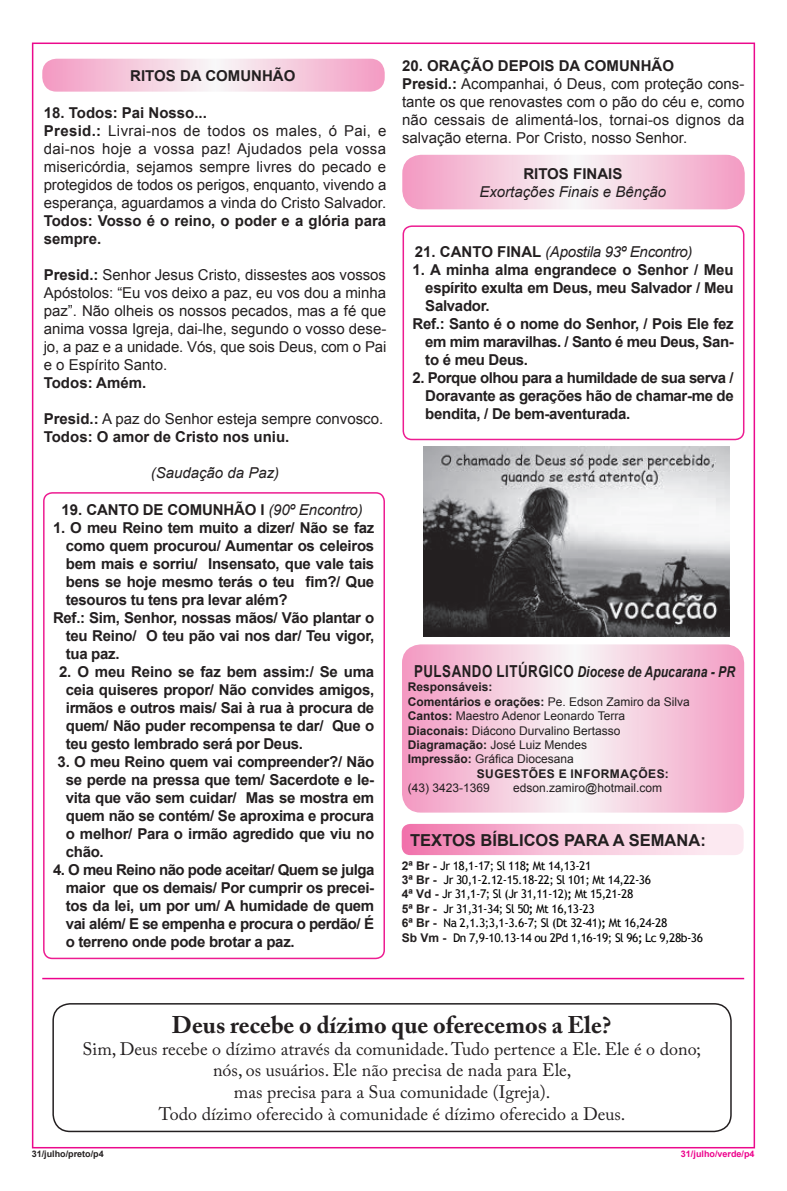
<style>
.page{position:relative;width:787px;height:1191px;background:#fff}
.page>*{position:absolute;margin:0;border:0;box-sizing:border-box;transform-origin:0 0}
.t1{font:700 24px "Adobe Caslon Pro";color:#231f20}
.t2{font:18px/21.6px "Adobe Caslon Pro";color:#231f20;text-align:center}
.t3{font:700 16.5px "Arial";color:#231f20}
.t4{font:700 15px/18px "Arial";letter-spacing:-.02em;color:#231f20;text-align:justify}
.t5{font:15px/18px "Arial";color:#231f20}
.t6{font:700 15px/18px "Arial";color:#231f20}
.t7{font:italic 15px "Arial";color:#231f20}
.t8{font:italic 700 15px "Arial";color:#231f20;scale:.81 1}
.t9{font:italic 15px "Arial";letter-spacing:-.02em;color:#231f20}
.t10{font:12px/14.4px "Trebuchet MS";letter-spacing:-.04em;color:#000}
.t11{font:12px "Arial";color:#231f20}
.t12{font:700 12px "Arial";letter-spacing:.035em;color:#231f20}
.t13{font:700 12px "Arial";color:#231f20}
.t14{font:700 9px "Arial";color:#231f20}
.t15{font:700 9px "Arial";color:#ed028c}
.s1{font-weight:700}
.s2{font-weight:400}
.s3{font-weight:400;font-style:italic}
.s4{font-weight:700;font-style:normal}
.s5{font-style:normal;font-size:16.5px}
.s6{font-family:"Arial";font-weight:700;color:#231f20}
</style>
<div class="page">
<svg style="left:403px;top:155px;width:341px;height:54px;background:#f5c9dd"></svg>
<div style="left:402px;top:155px;width:342px;height:54px;border:2px solid #fff;border-radius:18px"></div>
<hr style="left:42px;top:977px;width:702px;height:2px;background:#ed028c">
<svg style="left:402px;top:824px;width:341px;height:31px;background:#f7bdd7"></svg>
<div style="left:402px;top:225px;width:342px;height:215px;border:2px solid #ed1c91;border-radius:9px"></div>
<svg style="left:403px;top:647px;width:340px;height:165px;background:#f5c9dc"></svg>
<div style="left:402px;top:644px;width:342px;height:168px;border:2px solid #fff;border-radius:18px"></div>
<div style="left:43px;top:492px;width:342px;height:467px;border:2px solid #ed1c91;border-radius:9px"></div>
<svg style="left:44px;top:59px;width:339px;height:30px;background:#f5c9dd"></svg>
<div style="left:42px;top:59px;width:343px;height:33px;border:2px solid #fff;border-radius:14px"></div>
<img style="left:423px;top:446px;width:306px;height:191px">
<div style="left:52px;top:1003px;width:679px;height:129px;border:2px solid #231f20;border-radius:17px"></div>
<p class="t6" style="left:130px;top:67px;width:166px">RITOS DA COMUNHÃO</p>
<p class="t5" style="left:44px;top:104px;width:344px"><span class="s1">18. Todos: Pai Nosso...<br>Presid.:</span> Livrai-nos de todos os males, ó Pai, e dai-nos hoje a vossa paz! Ajudados pela vossa misericórdia, sejamos sempre livres do pecado e protegidos de todos os perigos, enquanto, vivendo a esperança, aguardamos a vinda do Cristo Salvador.</p>
<p class="t6" style="left:44px;top:212px;width:344px">Todos: Vosso é o reino, o poder e a glória para sempre.</p>
<p class="t5" style="left:44px;top:266px;width:344px;text-align:justify"><span class="s1">Presid.:</span> Senhor Jesus Cristo, dissestes aos vossos Apóstolos: “Eu vos deixo a paz, eu vos dou a minha paz”. Não olheis os nossos pecados, mas a fé que anima vossa Igreja, dai-lhe, segundo o vosso dese&shy;jo, a paz e a unidade. Vós, que sois Deus, com o Pai e o Espírito Santo.</p>
<p class="t6" style="left:44px;top:374px;width:104px">Todos: Amém.</p>
<p class="t6" style="left:44px;top:410px;width:341px">Presid.: <span class="s2">A paz do Senhor esteja sempre convosco.<br></span>Todos: O amor de Cristo nos uniu.</p>
<p class="t7" style="left:151px;top:463px;width:130px">(Saudação da Paz)</p>
<p class="t4" style="left:62px;top:501px;width:303px">19. CANTO DE COMUNHÃO I <span class="s3">(90º Encontro)</span></p>
<p class="t4" style="left:53px;top:519px;width:323px">1. O meu Reino tem muito a dizer/ Não se faz</p>
<p class="t4" style="left:66px;top:537px;width:310px">como quem procurou/ Aumentar os celeiros</p>
<p class="t4" style="left:66px;top:555px;width:310px">bem mais e sorriu/ Insensato, que vale tais</p>
<p class="t4" style="left:66px;top:573px;width:310px">bens se hoje mesmo terás o teu fim?/ Que</p>
<p class="t4" style="left:66px;top:591px;width:223px">tesouros tu tens pra levar além?</p>
<p class="t4" style="left:53px;top:609px;width:322px">Ref.: Sim, Senhor, nossas mãos/ Vão plantar o</p>
<p class="t4" style="left:66px;top:627px;width:310px">teu Reino/ O teu pão vai nos dar/ Teu vigor,</p>
<p class="t4" style="left:66px;top:645px;width:55px">tua paz.</p>
<p class="t4" style="left:66px;top:663px;width:310px;text-indent:-7px">2. O meu Reino se faz bem assim:/ Se uma ceia quiseres propor/ Não convides amigos, irmãos e outros mais/ Sai à rua à procura de quem/ Não puder recompensa te dar/ Que o teu gesto lembrado será por Deus.</p>
<p class="t4" style="left:66px;top:753px;width:310px;text-indent:-8px">3. O meu Reino quem vai compreender?/ Não se perde na pressa que tem/ Sacerdote e le&shy;vita que vão sem cuidar/ Mas se mostra em quem não se contém/ Se aproxima e procura o melhor/ Para o irmão agredido que viu no chão.</p>
<p class="t4" style="left:66px;top:861px;width:310px;text-indent:-13px">4. O meu Reino não pode aceitar/ Quem se julga maior que os demais/ Por cumprir os precei&shy;tos da lei, um por um/ A humidade de quem vai além/ E se empenha e procura o perdão/ É o terreno onde pode brotar a paz.</p>
<p class="t5" style="left:402px;top:57px;width:344px"><span class="s1">20. ORAÇÃO DEPOIS DA COMUNHÃO<br>Presid.:</span> Acompanhai, ó Deus, com proteção cons&shy;tante os que renovastes com o pão do céu e, como não cessais de alimentá-los, tornai-os dignos da salvação eterna. Por Cristo, nosso Senhor.</p>
<p class="t6" style="left:523px;top:164px;width:100px">RITOS FINAIS</p>
<p class="t7" style="left:479px;top:181px;width:188px">Exortações Finais e Bênção</p>
<p class="t9" style="left:415px;top:242px;width:279px"><span class="s4">21. CANTO FINAL</span> (Apostila 93º Encontro)</p>
<p class="t4" style="left:412px;top:261px;width:322px">1. A minha alma engrandece o Senhor / Meu</p>
<p class="t4" style="left:425px;top:279px;width:310px">espírito exulta em Deus, meu Salvador / Meu</p>
<p class="t4" style="left:425px;top:297px;width:66px">Salvador.</p>
<p class="t4" style="left:412px;top:315px;width:323px">Ref.: Santo é o nome do Senhor, / Pois Ele fez</p>
<p class="t4" style="left:425px;top:333px;width:310px">em mim maravilhas. / Santo é meu Deus, San-</p>
<p class="t4" style="left:425px;top:351px;width:104px">to é meu Deus.</p>
<p class="t4" style="left:425px;top:369px;width:310px;text-indent:-13px">2. Porque olhou para a humildade de sua serva / Doravante as gerações hão de chamar-me de bendita, / De bem-aventurada.</p>
<p class="t8" style="left:414px;top:661px;width:398px"><span class="s5">PULSANDO LITÚRGICO</span> Diocese de Apucarana - PR</p>
<p class="t13" style="left:408px;top:678px;width:86px">Responsáveis:</p>
<p class="t11" style="left:408px;top:693px;width:284px"><span class="s1">Comentários e orações:</span> Pe. Edson Zamiro da Silva</p>
<p class="t11" style="left:408px;top:707px;width:219px"><span class="s1">Cantos:</span> Maestro Adenor Leonardo Terra</p>
<p class="t11" style="left:408px;top:722px;width:214px"><span class="s1">Diaconais:</span> Diácono Durvalino Bertasso</p>
<p class="t11" style="left:408px;top:736px;width:181px"><span class="s1">Diagramação:</span> José Luiz Mendes</p>
<p class="t11" style="left:408px;top:751px;width:168px"><span class="s1">Impressão:</span> Gráfica Diocesana</p>
<p class="t12" style="left:477px;top:765px;width:193px">SUGESTÕES E INFORMAÇÕES:</p>
<p class="t11" style="left:408px;top:779px;width:84px">(43) 3423-1369</p>
<p class="t11" style="left:513px;top:779px;width:150px">edson.zamiro@hotmail.com</p>
<p class="t3" style="left:410px;top:828px;width:297px">TEXTOS BÍBLICOS PARA A SEMANA:</p>
<p class="t10" style="left:402px;top:858px;width:303px"><span class="s6">2ª Br -</span> Jr 18,1-17; Sl 118<span class="s1">;</span> Mt 14,13-21<br><span class="s6">3ª Br -</span> Jr 30,1-2.12-15.18-22; Sl 101; Mt 14,22-36<br><span class="s6">4ª Vd -</span> Jr 31,1-7; Sl (Jr 31,11-12)<span class="s1">;</span> Mt 15,21-28<br><span class="s6">5ª Br -</span> Jr 31,31-34; Sl 50<span class="s1">;</span> Mt 16,13-23<br><span class="s6">6ª Br -</span> Na 2,1.3;3,1-3.6-7; Sl (Dt 32-41)<span class="s1">;</span> Mt 16,24-28<br><span class="s6">Sb Vm -</span> Dn 7,9-10.13-14 ou 2Pd 1,16-19; Sl 96<span class="s1">;</span> Lc 9,28b-36</p>
<h1 class="t1" style="left:172px;top:1011px;width:441px">Deus recebe o dízimo que oferecemos a Ele?</h1>
<p class="t2" style="left:82px;top:1037px;width:620px">Sim, Deus recebe o dízimo através da comunidade. Tudo pertence a Ele. Ele é o dono; nós, os usuários. Ele não precisa de nada para Ele,<br>mas precisa para a Sua comunidade (Igreja).<br>Todo dízimo oferecido à comunidade é dízimo oferecido a Deus.</p>
<p class="t14" style="left:32px;top:1147px;width:74px">31/julho/preto/p4</p>
<p class="t15" style="left:681px;top:1147px;width:75px">31/julho/verde/p4</p>
</div>
